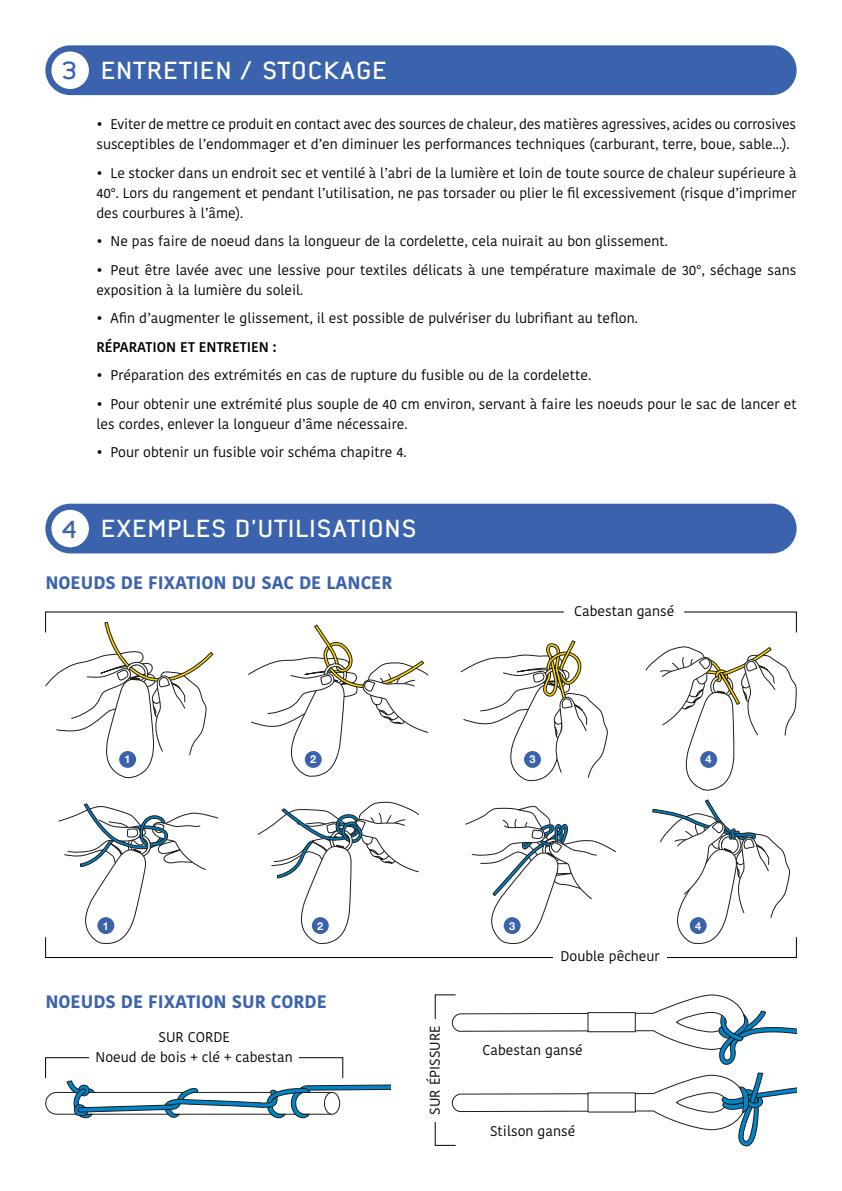
<style>
.page{position:relative;width:842px;height:1191px;background:#fff}
.page>*{position:absolute;margin:0;border:0;box-sizing:border-box;transform-origin:0 0}
.t1{font:700 24px "Nordstern Demo";letter-spacing:.025em;color:#fff}
.t2{font:700 18px "Kohinoor Devanagari";color:#3b63ad}
.t3{font:14px/20px "Kohinoor Devanagari";color:#000}
.t4{font:500 14px "Kohinoor Devanagari";color:#000}
.t5{font:700 11px "Helvetica Neue";color:#fff}
.s1{color:#3b63ad}
</style>
<div class="page">
<svg style="left:452px;top:994px;width:345px;height:71px"></svg>
<svg style="left:452px;top:1072px;width:345px;height:75px"></svg>
<svg style="left:45px;top:1080px;width:345px;height:38px"></svg>
<div style="left:45px;top:45px;width:752px;height:50px;background:#3b63ad;border-radius:25px"></div>
<div style="left:51px;top:51px;width:38px;height:38px;background:#fff;border-radius:50%"></div>
<div style="left:45px;top:504px;width:752px;height:49px;background:#3b63ad;border-radius:25px"></div>
<div style="left:51px;top:510px;width:38px;height:37px;background:#fff;border-radius:50%"></div>
<svg style="left:45px;top:622px;width:752px;height:326px"></svg>
<div style="left:97px;top:917px;width:17px;height:17px;background:#3b63ad;border-radius:50%"></div>
<div style="left:312px;top:917px;width:17px;height:17px;background:#3b63ad;border-radius:50%"></div>
<div style="left:504px;top:917px;width:17px;height:17px;background:#3b63ad;border-radius:50%"></div>
<div style="left:690px;top:917px;width:17px;height:17px;background:#3b63ad;border-radius:50%"></div>
<div style="left:119px;top:751px;width:17px;height:17px;background:#3b63ad;border-radius:50%"></div>
<div style="left:305px;top:751px;width:17px;height:17px;background:#3b63ad;border-radius:50%"></div>
<div style="left:524px;top:751px;width:17px;height:17px;background:#3b63ad;border-radius:50%"></div>
<div style="left:700px;top:751px;width:17px;height:17px;background:#3b63ad;border-radius:50%"></div>
<h1 class="t1" style="left:61px;top:55px;width:327px"><span class="s1">3</span> ENTRETIEN,/ STOCKAGE</h1>
<p class="t3" style="left:96px;top:114px;width:701px">• Eviter de mettre ce produit en contact avec des sources de chaleur, des matières agressives, acides ou corrosives susceptibles de l’endommager et d’en diminuer les performances techniques (carburant, terre, boue, sable...).</p>
<p class="t3" style="left:96px;top:163px;width:702px;text-align:justify">• Le stocker dans un endroit sec et ventilé à l’abri de la lumière et loin de toute source de chaleur supérieure à 40°. Lors du rangement et pendant l’utilisation, ne pas torsader ou plier le fil excessivement (risque d’imprimer des courbures à l’âme).</p>
<p class="t3" style="left:96px;top:231px;width:573px">• Ne pas faire de noeud dans la longueur de la cordelette, cela nuirait au bon glissement.</p>
<p class="t3" style="left:96px;top:260px;width:701px">• Peut être lavée avec une lessive pour textiles délicats à une température maximale de 30°, séchage sans exposition à la lumière du soleil.</p>
<p class="t3" style="left:96px;top:308px;width:543px">• Afin d’augmenter le glissement, il est possible de pulvériser du lubrifiant au teflon.</p>
<p class="t4" style="left:96px;top:339px;width:182px">RÉPARATION ET ENTRETIEN :</p>
<p class="t3" style="left:96px;top:365px;width:496px">• Préparation des extrémités en cas de rupture du fusible ou de la cordelette.</p>
<p class="t3" style="left:96px;top:394px;width:702px">• Pour obtenir une extrémité plus souple de 40 cm environ, servant à faire les noeuds pour le sac de lancer et les cordes, enlever la longueur d’âme nécessaire.</p>
<p class="t3" style="left:96px;top:442px;width:312px">• Pour obtenir un fusible voir schéma chapitre 4.</p>
<h1 class="t1" style="left:61px;top:514px;width:357px"><span class="s1">4</span> EXEMPLES D’UTILISATIONS</h1>
<p class="t2" style="left:45px;top:572px;width:349px">NOEUDS DE FIXATION DU SAC DE LANCER</p>
<p class="t3" style="left:574px;top:601px;width:102px">Cabestan gansé</p>
<p class="t5" style="left:125px;top:751px;width:8px">1</p>
<p class="t5" style="left:310px;top:751px;width:8px">2</p>
<p class="t5" style="left:529px;top:751px;width:8px">3</p>
<p class="t5" style="left:706px;top:751px;width:8px">4</p>
<p class="t5" style="left:103px;top:917px;width:8px">1</p>
<p class="t5" style="left:317px;top:917px;width:8px">2</p>
<p class="t5" style="left:509px;top:917px;width:8px">3</p>
<p class="t5" style="left:695px;top:917px;width:8px">4</p>
<p class="t2" style="left:45px;top:991px;width:283px">NOEUDS DE FIXATION SUR CORDE</p>
<p class="t3" style="left:96px;top:1027px;width:199px;text-align:center">SUR CORDE<br>Noeud de bois + clé + cabestan</p>
<p class="t3" style="left:425px;top:1114px;width:90px;rotate:-90deg">SUR ÉPISSURE</p>
<p class="t3" style="left:560px;top:946px;width:101px">Double pêcheur</p>
<p class="t3" style="left:482px;top:1039px;width:102px">Cabestan gansé</p>
<p class="t3" style="left:490px;top:1121px;width:87px">Stilson gansé</p>
</div>
